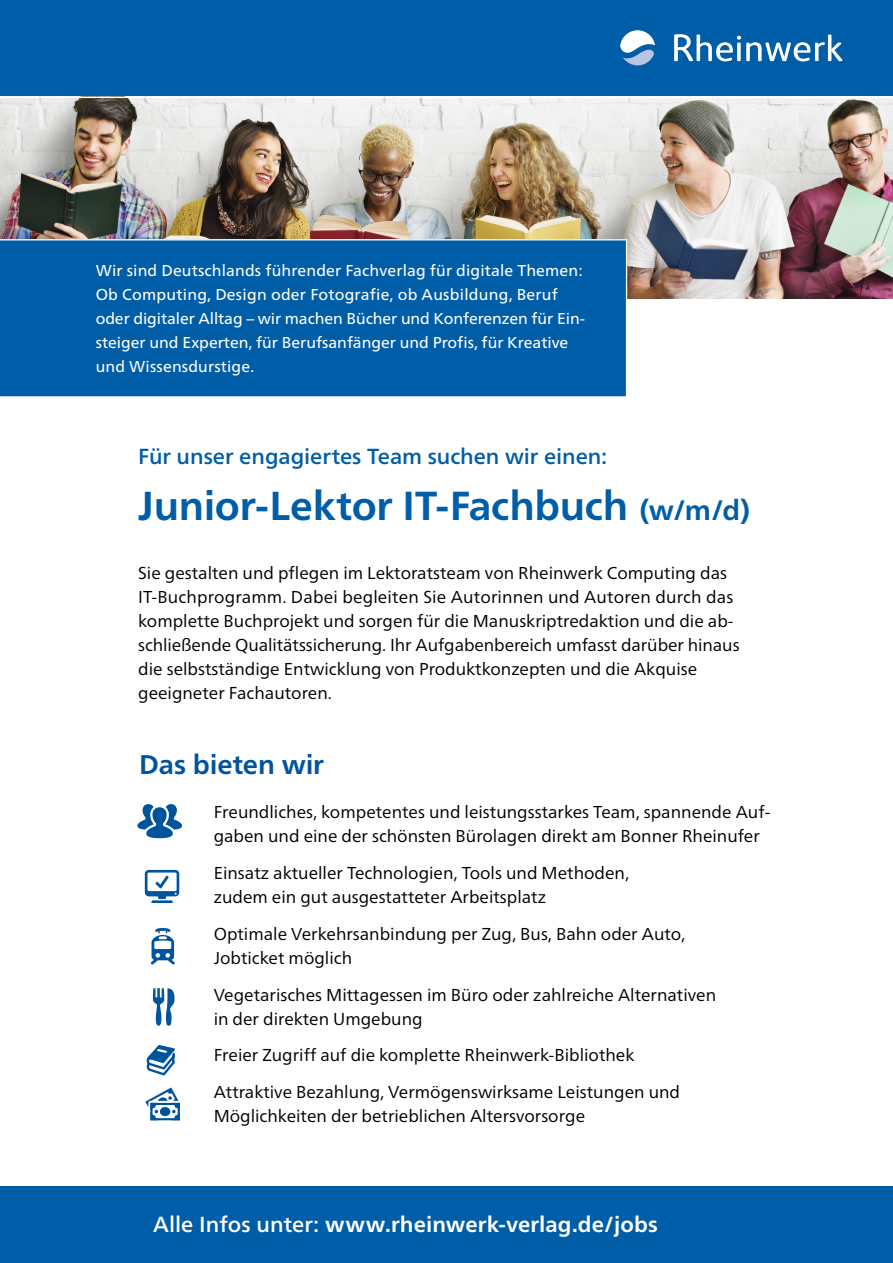
<style>
.page{position:relative;width:893px;height:1263px;background:#fff}
.page>*{position:absolute;margin:0;border:0;box-sizing:border-box;transform-origin:0 0}
.t1{font:700 40.5px "Frutiger Neue LT Pro";letter-spacing:-.01em;color:#005da7}
.t2{font:700 27px "Frutiger Neue LT Pro";letter-spacing:-.005em;color:#00549d}
.t3{font:700 21.75px "Frutiger Neue LT Pro";letter-spacing:.005em;color:#fff}
.t4{font:500 21.75px "Frutiger Neue LT Pro";color:#005da7}
.t5{font:17.25px/24px "Frutiger Neue LT Pro";color:#000}
.t6{font:15.75px/24px "Frutiger Neue LT Pro";letter-spacing:.01em;color:#fff}
.s1{font-size:28.05px}
.s2{font-weight:500}
</style>
<div class="page">
<img style="left:0;top:96px;width:893px;height:202px">
<div style="left:0;top:239px;width:627px;height:158px;background:#005da7"></div>
<div style="left:0;top:0;width:893px;height:96px;background:#005da7"></div>
<svg style="left:620px;top:30px;width:35px;height:35px"></svg>
<svg style="left:674px;top:34px;width:168px;height:27px"></svg>
<hr style="left:0;top:97px;width:893px;height:1px;background:#fff">
<div style="left:0;top:1186px;width:893px;height:77px;background:#005da7"></div>
<svg style="left:137px;top:804px;width:45px;height:35px"></svg>
<svg style="left:150px;top:928px;width:25px;height:37px"></svg>
<svg style="left:145px;top:870px;width:34px;height:33px"></svg>
<svg style="left:153px;top:988px;width:22px;height:38px"></svg>
<svg style="left:146px;top:1045px;width:29px;height:31px"></svg>
<svg style="left:145px;top:1087px;width:35px;height:33px"></svg>
<p class="t6" style="left:96px;top:258px;width:491px">Wir sind Deutschlands führender Fachverlag für digitale Themen:<br>Ob Computing, Design oder Fotografie, ob Ausbildung, Beruf oder digitaler Alltag – wir machen Bücher und Konferenzen für Ein&shy;steiger und Experten, für Berufsanfänger und Profis, für Kreative und Wissensdurstige.</p>
<p class="t4" style="left:138px;top:443px;width:471px">Für unser engagiertes Team suchen wir einen:</p>
<h1 class="t1" style="left:138px;top:482px;width:613px">Junior-Lektor IT-Fachbuch <span class="s1">(w/m/d)</span></h1>
<p class="t5" style="left:138px;top:560px;width:603px">Sie gestalten und pflegen im Lektoratsteam von Rheinwerk Computing das IT-Buchprogramm. Dabei begleiten Sie Autorinnen und Autoren durch das komplette Buchprojekt und sorgen für die Manuskriptredaktion und die ab&shy;schließende Qualitätssicherung. Ihr Aufgabenbereich umfasst darüber hinaus die selbstständige Entwicklung von Produktkonzepten und die Akquise geeigneter Fachautoren.</p>
<h2 class="t2" style="left:139px;top:749px;width:186px">Das bieten wir</h2>
<p class="t5" style="left:214px;top:800px;width:558px">Freundliches, kompetentes und leistungsstarkes Team, spannende Auf&shy;gaben und eine der schönsten Bürolagen direkt am Bonner Rheinufer</p>
<p class="t5" style="left:214px;top:861px;width:417px">Einsatz aktueller Technologien, Tools und Methoden, zudem ein gut ausgestatteter Arbeitsplatz</p>
<p class="t5" style="left:214px;top:922px;width:473px">Optimale Verkehrsanbindung per Zug, Bus, Bahn oder Auto,<br>Jobticket möglich</p>
<p class="t5" style="left:214px;top:982px;width:504px">Vegetarisches Mittagessen im Büro oder zahlreiche Alternativen in der direkten Umgebung</p>
<p class="t5" style="left:214px;top:1037px;width:468px;line-height:36.8px">Freier Zugriff auf die komplette Rheinwerk-Bibliothek<br>Attraktive Bezahlung, Vermögenswirksame Leistungen und</p>
<p class="t5" style="left:214px;top:1104px;width:373px">Möglichkeiten der betrieblichen Altersvorsorge</p>
<p class="t3" style="left:153px;top:1211px;width:506px"><span class="s2">Alle Infos unter:</span> www.rheinwerk-verlag.de/jobs</p>
</div>
